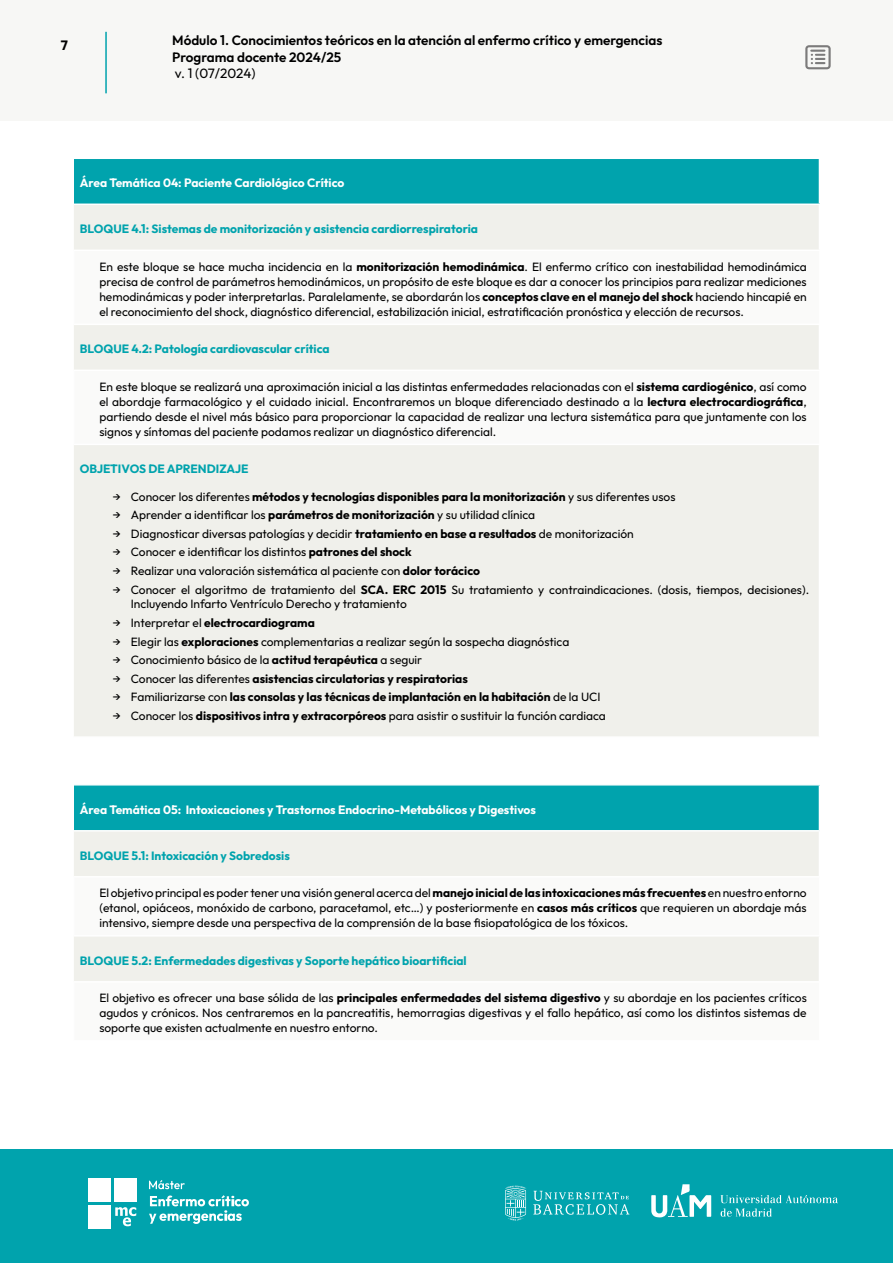
<style>
.page{position:relative;width:893px;height:1263px;background:#fff}
.page>*{position:absolute;margin:0;border:0;box-sizing:border-box;transform-origin:0 0}
.t1{font:600 13.5px/16.2px "Outfit";color:#000}
.t2{font:13.5px "Outfit";color:#000}
.t3{font:700 13.5px "Outfit";color:#000}
.t4{font:12px/15px "Outfit";color:#000;text-align:justify}
.t5{font:700 12px "Outfit";color:#000}
.t6{font:700 12px "Outfit";color:#00a3ad}
.t7{font:700 12px "Outfit";color:#fff}
.s1{font-weight:700}
.s2{font-weight:400}
</style>
<div class="page">
<div style="left:0;top:1150px;width:893px;height:113px;background:#00a3ad"></div>
<div style="left:0;top:0;width:893px;height:121px;background:#f7f7f5"></div>
<svg style="left:115px;top:1207px;width:21px;height:19px"></svg>
<div style="left:89px;top:1178px;width:22px;height:24px;background:#fff"></div>
<div style="left:89px;top:1205px;width:22px;height:23px;background:#fff"></div>
<div style="left:114px;top:1178px;width:23px;height:24px;background:#fff"></div>
<svg style="left:149px;top:1180px;width:36px;height:9px"></svg>
<svg style="left:149px;top:1195px;width:100px;height:29px"></svg>
<hr style="left:105px;top:32px;width:2px;height:61px;background:#00a3ad">
<svg style="left:533px;top:1191px;width:96px;height:24px"></svg>
<svg style="left:505px;top:1186px;width:22px;height:34px"></svg>
<svg style="left:651px;top:1184px;width:60px;height:33px"></svg>
<svg style="left:720px;top:1195px;width:118px;height:22px"></svg>
<svg style="left:805px;top:45px;width:26px;height:24px"></svg>
<div style="left:74px;top:158px;width:745px;height:46px;background:#00a3ad"></div>
<div style="left:74px;top:205px;width:745px;height:531px;background:#f0f0eb"></div>
<svg style="left:74px;top:251px;width:745px;height:193px"></svg>
<hr style="left:74px;top:158px;width:746px;height:1px;background:#fff">
<hr style="left:74px;top:250px;width:746px;height:1px;background:#fff">
<hr style="left:74px;top:324px;width:746px;height:1px;background:#fff">
<hr style="left:74px;top:444px;width:746px;height:1px;background:#fff">
<hr style="left:74px;top:251px;width:1px;height:73px;background:#fff">
<hr style="left:74px;top:371px;width:1px;height:73px;background:#fff">
<hr style="left:74px;top:370px;width:746px;height:1px;background:#fff">
<div style="left:74px;top:785px;width:745px;height:46px;background:#00a3ad"></div>
<div style="left:74px;top:832px;width:745px;height:44px;background:#f0f0eb"></div>
<div style="left:74px;top:937px;width:745px;height:44px;background:#f0f0eb"></div>
<hr style="left:74px;top:830px;width:746px;height:1px;background:#fff">
<p class="t3" style="left:61px;top:36px;width:9px">7</p>
<p class="t1" style="left:172px;top:33px;width:492px">Módulo 1. Conocimientos teóricos en la atención al enfermo crítico y emergencias<br>Programa docente 2024/25</p>
<p class="t2" style="left:175px;top:64px;width:82px">v. 1 (07/2024)</p>
<p class="t7" style="left:80px;top:175px;width:266px">Área Temática 04: Paciente Cardiológico Crítico</p>
<p class="t6" style="left:80px;top:221px;width:400px">BLOQUE 4.1: Sistemas de monitorización y asistencia cardiorrespiratoria</p>
<p class="t4" style="left:99px;top:259px;width:709px">En este bloque se hace mucha incidencia en la <span class="s1">monitorización hemodinámica</span>. El enfermo crítico con inestabilidad hemodinámica precisa de control de parámetros hemodinámicos, un propósito de este bloque es dar a conocer los principios para realizar mediciones hemodinámicas y poder interpretarlas. Paralelamente, se abordarán los <span class="s1">conceptos clave en el manejo del shock</span> haciendo hincapié en el reconocimiento del shock, diagnóstico diferencial, estabilización inicial, estratificación pronóstica y elección de recursos.</p>
<p class="t6" style="left:80px;top:341px;width:251px">BLOQUE 4.2: Patología cardiovascular crítica</p>
<p class="t4" style="left:99px;top:379px;width:709px">En este bloque se realizará una aproximación inicial a las distintas enfermedades relacionadas con el <span class="s1">sistema cardiogénico</span>, así como el abordaje farmacológico y el cuidado inicial. Encontraremos un bloque diferenciado destinado a la <span class="s1">lectura electrocardiográfica</span>, partiendo desde el nivel más básico para proporcionar la capacidad de realizar una lectura sistemática para que juntamente con los signos y síntomas del paciente podamos realizar un diagnóstico diferencial.</p>
<p class="t6" style="left:80px;top:461px;width:170px">OBJETIVOS DE APRENDIZAJE</p>
<p class="t5" style="left:113px;top:488px;width:564px"><span class="s2">→ Conocer los diferentes</span> métodos y tecnologías disponibles para la monitorización <span class="s2">y sus diferentes usos</span></p>
<p class="t4" style="left:113px;top:508px;width:424px">→ Aprender a identificar los <span class="s1">parámetros de monitorización</span> y su utilidad clínica</p>
<p class="t4" style="left:113px;top:526px;width:522px">→ Diagnosticar diversas patologías y decidir <span class="s1">tratamiento en base a resultados</span> de monitorización</p>
<p class="t4" style="left:113px;top:545px;width:300px">→ Conocer e identificar los distintos <span class="s1">patrones del shock</span></p>
<p class="t4" style="left:113px;top:564px;width:369px">→ Realizar una valoración sistemática al paciente con <span class="s1">dolor torácico</span></p>
<p class="t4" style="left:131px;top:583px;width:680px;line-height:14.4px;text-indent:-18px">→ Conocer el algoritmo de tratamiento del <span class="s1">SCA. ERC 2015</span> Su tratamiento y contraindicaciones. (dosis, tiempos, decisiones).<br>Incluyendo Infarto Ventrículo Derecho y tratamiento</p>
<p class="t5" style="left:113px;top:615px;width:203px"><span class="s2">→ Interpretar el</span> electrocardiograma</p>
<p class="t4" style="left:113px;top:634px;width:458px">→ Elegir las <span class="s1">exploraciones</span> complementarias a realizar según la sospecha diagnóstica</p>
<p class="t4" style="left:113px;top:653px;width:311px">→ Conocimiento básico de la <span class="s1">actitud terapéutica</span> a seguir</p>
<p class="t5" style="left:113px;top:671px;width:357px"><span class="s2">→ Conocer las diferentes</span> asistencias circulatorias y respiratorias</p>
<p class="t5" style="left:113px;top:689px;width:489px"><span class="s2">→ Familiarizarse con</span> las consolas y las técnicas de implantación en la habitación <span class="s2">de la UCI</span></p>
<p class="t4" style="left:113px;top:709px;width:494px">→ Conocer los <span class="s1">dispositivos intra y extracorpóreos</span> para asistir o sustituir la función cardiaca</p>
<p class="t7" style="left:80px;top:802px;width:458px">Área Temática 05: Intoxicaciones y Trastornos Endocrino-Metabólicos y Digestivos</p>
<p class="t6" style="left:80px;top:848px;width:212px">BLOQUE 5.1: Intoxicación y Sobredosis</p>
<p class="t4" style="left:99px;top:886px;width:709px">El objetivo principal es poder tener una visión general acerca del <span class="s1">manejo inicial de las intoxicaciones más frecuentes</span> en nuestro entorno (etanol, opiáceos, monóxido de carbono, paracetamol, etc…) y posteriormente en <span class="s1">casos más críticos</span> que requieren un abordaje más intensivo, siempre desde una perspectiva de la comprensión de la base fisiopatológica de los tóxicos.</p>
<p class="t6" style="left:80px;top:953px;width:388px">BLOQUE 5.2: Enfermedades digestivas y Soporte hepático bioartificial</p>
<p class="t4" style="left:99px;top:991px;width:709px">El objetivo es ofrecer una base sólida de las <span class="s1">principales enfermedades del sistema digestivo</span> y su abordaje en los pacientes críticos agudos y crónicos. Nos centraremos en la pancreatitis, hemorragias digestivas y el fallo hepático, así como los distintos sistemas de soporte que existen actualmente en nuestro entorno.</p>
</div>
